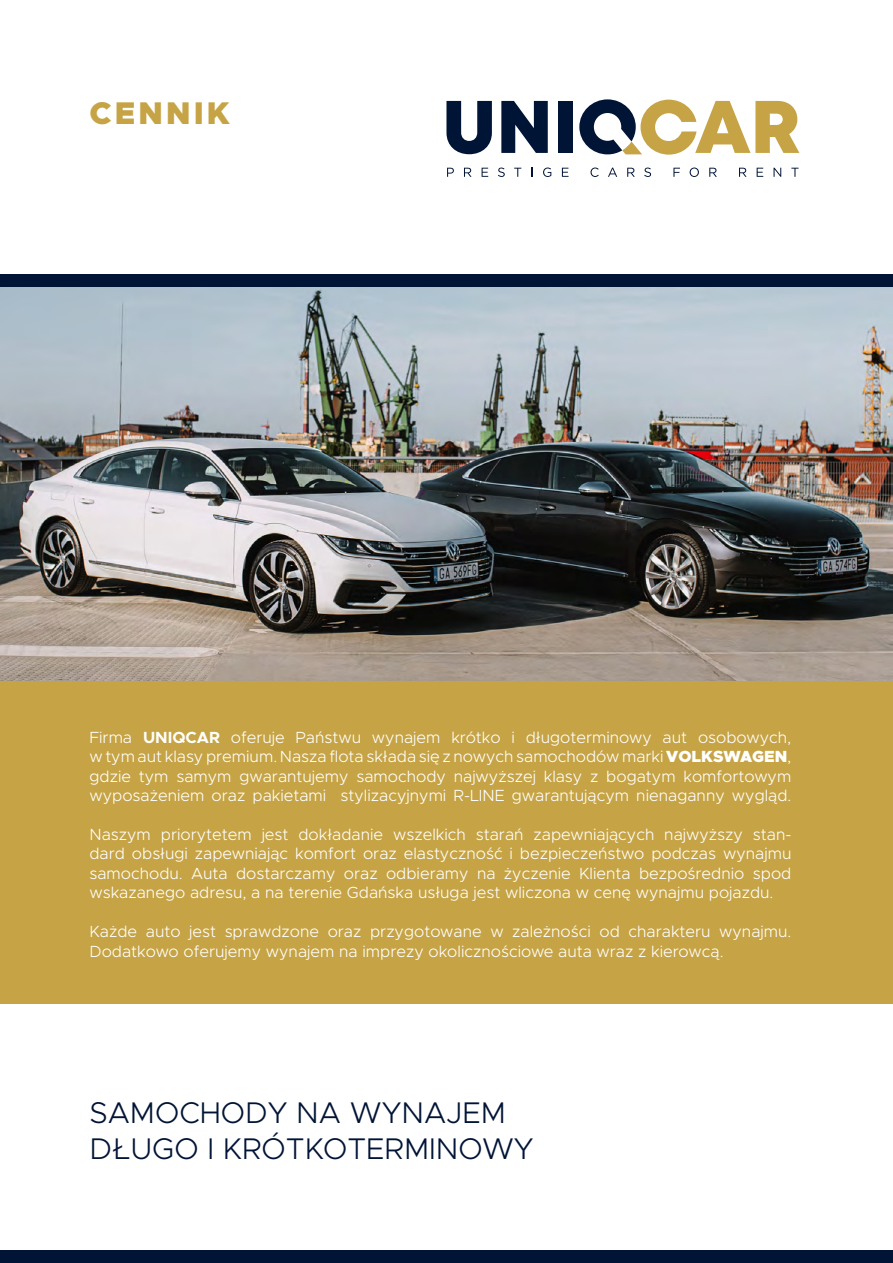
<style>
.page{position:relative;width:893px;height:1263px;background:#fff}
.page>*{position:absolute;margin:0;border:0;box-sizing:border-box;transform-origin:0 0}
.t1{font:900 31.5px "Metropolis";color:#c6a445}
.t2{font:300 30px/36px "Metropolis";color:#001436}
.t3{font:300 16.2px/19.5px "Metropolis";color:#fff;text-align:justify}
.s1{font-weight:700}
.s2{font-weight:900}
</style>
<div class="page">
<svg style="left:446px;top:101px;width:46px;height:53px"></svg>
<svg style="left:501px;top:101px;width:47px;height:52px"></svg>
<div style="left:558px;top:101px;width:14px;height:52px;background:#001436"></div>
<svg style="left:579px;top:99px;width:220px;height:56px"></svg>
<svg style="left:447px;top:168px;width:7px;height:9px"></svg>
<svg style="left:464px;top:168px;width:7px;height:9px"></svg>
<svg style="left:482px;top:168px;width:6px;height:9px"></svg>
<svg style="left:498px;top:168px;width:7px;height:9px"></svg>
<svg style="left:514px;top:168px;width:7px;height:9px"></svg>
<svg style="left:543px;top:168px;width:8px;height:9px"></svg>
<svg style="left:562px;top:168px;width:7px;height:9px"></svg>
<svg style="left:590px;top:168px;width:9px;height:9px"></svg>
<svg style="left:608px;top:168px;width:9px;height:9px"></svg>
<svg style="left:627px;top:168px;width:8px;height:9px"></svg>
<svg style="left:644px;top:168px;width:7px;height:9px"></svg>
<svg style="left:673px;top:168px;width:7px;height:9px"></svg>
<svg style="left:690px;top:168px;width:9px;height:9px"></svg>
<svg style="left:709px;top:168px;width:8px;height:9px"></svg>
<svg style="left:739px;top:168px;width:7px;height:9px"></svg>
<svg style="left:757px;top:168px;width:6px;height:9px"></svg>
<svg style="left:773px;top:168px;width:8px;height:9px"></svg>
<svg style="left:791px;top:168px;width:7px;height:9px"></svg>
<img style="left:0;top:287px;width:893px;height:394px">
<div style="left:0;top:681px;width:893px;height:322px;background:#c6a445"></div>
<div style="left:0;top:274px;width:893px;height:13px;background:#001436"></div>
<div style="left:0;top:1250px;width:893px;height:13px;background:#001436"></div>
<h1 class="t1" style="left:89px;top:93px;width:51px">CENN</h1>
<h1 class="t1" style="left:194px;top:93px;width:36px">IK</h1>
<p class="t3" style="left:89px;top:727px;width:703px">Firma <span class="s1">UNIQCAR</span> oferuje Państwu wynajem krótko i długoterminowy aut osobowych, w tym aut klasy premium. N asza flota składa się z nowych samochodów marki <span class="s2">VOLKSWAGEN</span>, gdzie tym samym gwarantujemy samochody najwyższej klasy z bogatym komfortowym wyposażeniem oraz pakietami stylizacyjnymi R-LINE</p>
<p class="t3" style="left:512px;top:786px;width:281px">gwarantującym nienaganny wygląd.</p>
<p class="t3" style="left:89px;top:825px;width:703px">N aszym priorytetem jest dokładanie wszelkich starań zapewniających najwyższy stan&shy;dard obsługi zapewniając komfort oraz elastyczność i bezpieczeństwo podczas wynajmu samochodu. Auta dostarczamy oraz odbieramy na życzenie Klienta bezpośrednio spod wskazanego adresu, a na terenie Gdańska usługa jest wliczona w cenę wynajmu pojazdu.</p>
<p class="t3" style="left:89px;top:922px;width:703px">Każde auto jest sprawdzone oraz przygotowane w zależności od charakteru wynajmu.<br>Dodatkowo oferujemy wynajem na imprezy okolicznościowe auta wraz z kierowcą.</p>
<h2 class="t2" style="left:89px;top:1095px;width:446px">Samochody na wynajem długo i krótkoterminowy</h2>
</div>
